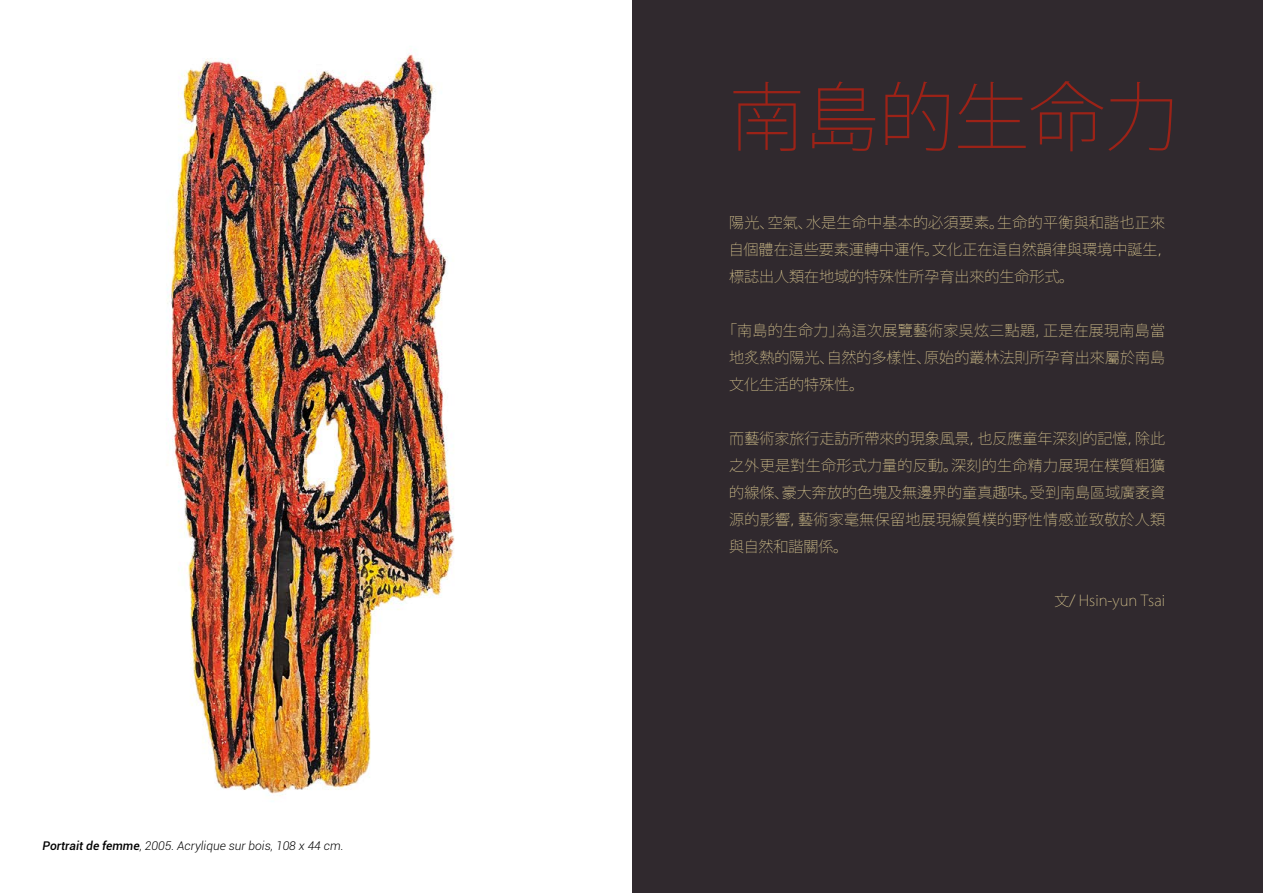
<style>
.page{position:relative;width:1263px;height:893px;background:#fff}
.page>*{position:absolute;margin:0;border:0;box-sizing:border-box;transform-origin:0 0}
.t1{font:200 75px "Koz Go Pr 6 N";color:#9c2217}
.t2{font:200 15px/27px "Koz Go Pr 6 N";letter-spacing:.005em;color:#e2cf94;text-align:justify}
.t3{font:italic 300 12px "Roboto";color:#000}
.s1{font-weight:500}
</style>
<div class="page">
<div style="left:631px;top:0;width:632px;height:893px;background:#30292e"></div>
<img style="left:167px;top:53px;width:288px;height:743px">
<p class="t3" style="left:43px;top:838px;width:303px"><span class="s1">Portrait de femme</span>, 2005. Acrylique sur bois, 108 x 44 cm.</p>
<h1 class="t1" style="left:729px;top:75px;width:452px">南島的生命力</h1>
<p class="t2" style="left:729px;top:209px;width:445px;text-align:left">陽光、空氣、水是生命中基本的必須要素。生命的平衡與和諧也正來自個體在這些要素運轉中運作。文化正在這自然韻律與環境中誕生，標誌出人類在地域的特殊性所孕育出來的生命形式。</p>
<p class="t2" style="left:729px;top:317px;width:437px;text-indent:-7px">「南島的生命力」為這次展覽藝術家吳炫三點題，正是在展現南島當地炙熱的陽光、自然的多樣性、原始的叢林法則所孕育出來屬於南島文化生活的特殊性。</p>
<p class="t2" style="left:729px;top:425px;width:437px">而藝術家旅行走訪所帶來的現象風景，也反應童年深刻的記憶，除此之外更是對生命形式力量的反動。深刻的生命精力展現在樸質粗獷的線條、豪大奔放的色塊及無邊界的童真趣味。受到南島區域廣袤資源的影響，藝術家毫無保留地展現線質樸的野性情感並致敬於人類與自然和諧關係。</p>
<p class="t2" style="left:1054px;top:587px;width:112px">文/ Hsin-yun Tsai</p>
</div>
